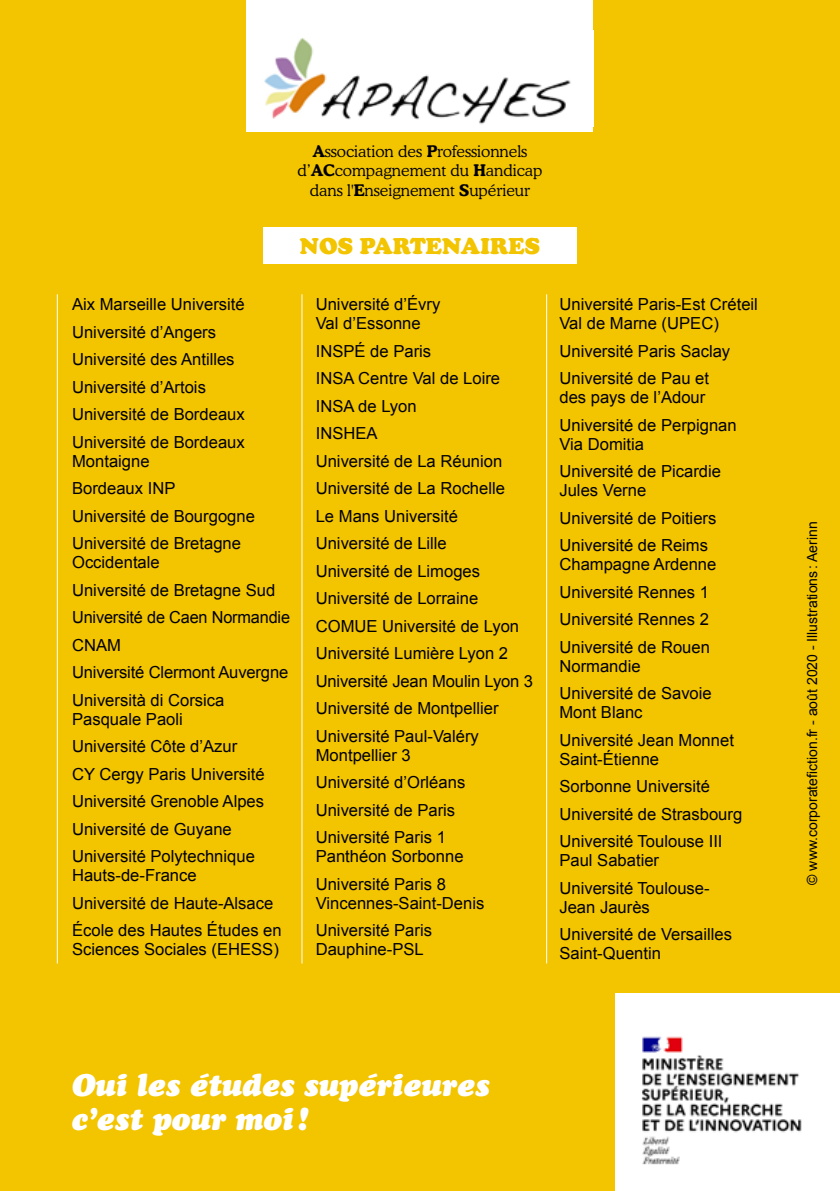
<style>
.page{position:relative;width:840px;height:1191px;background:#fff}
.page>*{position:absolute;margin:0;border:0;box-sizing:border-box;transform-origin:0 0}
.t1{font:italic 900 30px/34px "Cooper BT";color:#fff}
.t2{font:900 22px "Cooper BT";color:#f3c400}
.t3{font:16.6px/19px "Arial";color:#000}
.t4{font:300 16px/19.2px "Cooper BT";color:#000;text-align:center}
.t5{font:14px "Arial";color:#000}
.s1{font-weight:700}
</style>
<div class="page">
<div style="left:0;top:0;width:839px;height:1191px;background:#f3c400"></div>
<div style="left:247px;top:0;width:345px;height:131px;background:#fff"></div>
<img style="left:264px;top:38px;width:307px;height:87px">
<div style="left:263px;top:227px;width:313px;height:36px;background:#fff"></div>
<hr style="left:546px;top:294px;width:1px;height:669px;background:#fff">
<hr style="left:301px;top:294px;width:1px;height:669px;background:#fff">
<hr style="left:57px;top:294px;width:1px;height:669px;background:#fff">
<div style="left:614px;top:993px;width:225px;height:198px;background:#fff"></div>
<img style="left:641px;top:1036px;width:161px;height:129px">
<p class="t4" style="left:297px;top:142px;width:246px"><span class="s1">A</span>ssociation des <span class="s1">P</span>rofessionnels d’<span class="s1">AC</span>compagnement du <span class="s1">H</span>andicap dans l'<span class="s1">E</span>nseignement <span class="s1">S</span>upérieur</p>
<p class="t2" style="left:300px;top:232px;width:241px">NOS PARTENAIRES</p>
<p class="t3" style="left:72px;top:295px;width:174px">Aix Marseille Université</p>
<p class="t3" style="left:72px;top:322px;width:145px">Université d’Angers</p>
<p class="t3" style="left:72px;top:350px;width:164px">Université des Antilles</p>
<p class="t3" style="left:72px;top:377px;width:135px">Université d’Artois</p>
<p class="t3" style="left:72px;top:405px;width:174px">Université de Bordeaux</p>
<p class="t3" style="left:72px;top:432px;width:174px">Université de Bordeaux<br>Montaigne</p>
<p class="t3" style="left:72px;top:479px;width:105px">Bordeaux INP</p>
<p class="t3" style="left:72px;top:506px;width:184px">Université de Bourgogne</p>
<p class="t3" style="left:72px;top:534px;width:170px">Université de Bretagne<br>Occidentale</p>
<p class="t3" style="left:72px;top:580px;width:204px">Université de Bretagne Sud</p>
<p class="t3" style="left:72px;top:608px;width:219px">Université de Caen Normandie</p>
<p class="t3" style="left:72px;top:635px;width:50px">CNAM</p>
<p class="t3" style="left:72px;top:663px;width:217px">Université Clermont Auvergne</p>
<p class="t3" style="left:72px;top:690px;width:154px">Università di Corsica<br>Pasquale Paoli</p>
<p class="t3" style="left:72px;top:737px;width:167px">Université Côte d’Azur</p>
<p class="t3" style="left:72px;top:764px;width:194px">CY Cergy Paris Université</p>
<p class="t3" style="left:72px;top:792px;width:193px">Université Grenoble Alpes</p>
<p class="t3" style="left:72px;top:819px;width:161px">Université de Guyane</p>
<p class="t3" style="left:72px;top:847px;width:184px">Université Polytechnique<br>Hauts-de-France</p>
<p class="t3" style="left:72px;top:893px;width:203px">Université de Haute-Alsace</p>
<p class="t3" style="left:72px;top:921px;width:211px">École des Hautes Études en<br>Sciences Sociales (EHESS)</p>
<p class="t3" style="left:315px;top:295px;width:126px">Université d’Évry<br>Val d’Essonne</p>
<p class="t3" style="left:315px;top:341px;width:117px">INSPÉ de Paris</p>
<p class="t3" style="left:315px;top:369px;width:186px">INSA Centre Val de Loire</p>
<p class="t3" style="left:315px;top:396px;width:102px">INSA de Lyon</p>
<p class="t3" style="left:315px;top:424px;width:63px">INSHEA</p>
<p class="t3" style="left:315px;top:451px;width:188px">Université de La Réunion</p>
<p class="t3" style="left:315px;top:479px;width:191px">Université de La Rochelle</p>
<p class="t3" style="left:315px;top:506px;width:144px">Le Mans Université</p>
<p class="t3" style="left:315px;top:534px;width:132px">Université de Lille</p>
<p class="t3" style="left:315px;top:561px;width:166px">Université de Limoges</p>
<p class="t3" style="left:315px;top:589px;width:164px">Université de Lorraine</p>
<p class="t3" style="left:315px;top:616px;width:205px">COMUE Université de Lyon</p>
<p class="t3" style="left:315px;top:644px;width:194px">Université Lumière Lyon 2</p>
<p class="t3" style="left:315px;top:671px;width:219px">Université Jean Moulin Lyon 3</p>
<p class="t3" style="left:315px;top:699px;width:184px">Université de Montpellier</p>
<p class="t3" style="left:315px;top:726px;width:164px">Université Paul-Valéry<br>Montpellier 3</p>
<p class="t3" style="left:315px;top:773px;width:151px">Université d’Orléans</p>
<p class="t3" style="left:315px;top:800px;width:141px">Université de Paris</p>
<p class="t3" style="left:315px;top:828px;width:149px">Université Paris 1<br>Panthéon Sorbonne</p>
<p class="t3" style="left:315px;top:874px;width:170px">Université Paris 8<br>Vincennes-Saint-Denis</p>
<p class="t3" style="left:315px;top:921px;width:118px">Université Paris<br>Dauphine-PSL</p>
<p class="t3" style="left:559px;top:295px;width:200px">Université Paris-Est Créteil<br>Val de Marne (UPEC)</p>
<p class="t3" style="left:559px;top:341px;width:172px">Université Paris Saclay</p>
<p class="t3" style="left:559px;top:369px;width:151px">Université de Pau et des pays de l’Adour</p>
<p class="t3" style="left:559px;top:415px;width:179px">Université de Perpignan<br>Via Domitia</p>
<p class="t3" style="left:559px;top:462px;width:163px">Université de Picardie<br>Jules Verne</p>
<p class="t3" style="left:559px;top:508px;width:158px">Université de Poitiers</p>
<p class="t3" style="left:559px;top:536px;width:158px">Université de Reims<br>Champagne Ardenne</p>
<p class="t3" style="left:559px;top:582px;width:151px">Université Rennes 1</p>
<p class="t3" style="left:559px;top:610px;width:151px">Université Rennes 2</p>
<p class="t3" style="left:559px;top:637px;width:152px">Université de Rouen<br>Normandie</p>
<p class="t3" style="left:559px;top:684px;width:154px">Université de Savoie<br>Mont Blanc</p>
<p class="t3" style="left:559px;top:730px;width:176px">Université Jean Monnet<br>Saint-Étienne</p>
<p class="t3" style="left:559px;top:777px;width:152px">Sorbonne Université</p>
<p class="t3" style="left:559px;top:804px;width:184px">Université de Strasbourg</p>
<p class="t3" style="left:559px;top:832px;width:164px">Université Toulouse III<br>Paul Sabatier</p>
<p class="t3" style="left:559px;top:878px;width:152px">Université Toulouse-<br>Jean Jaurès</p>
<p class="t3" style="left:559px;top:925px;width:174px">Université de Versailles<br>Saint-Quentin</p>
<p class="t1" style="left:72px;top:1068px;width:420px">Oui les études supérieures c’est pour moi!</p>
<p class="t5" style="left:802px;top:884px;width:364px;rotate:-90deg">© www.corporatefiction.fr - août 2020 - Illustrations : Aerinn</p>
</div>
